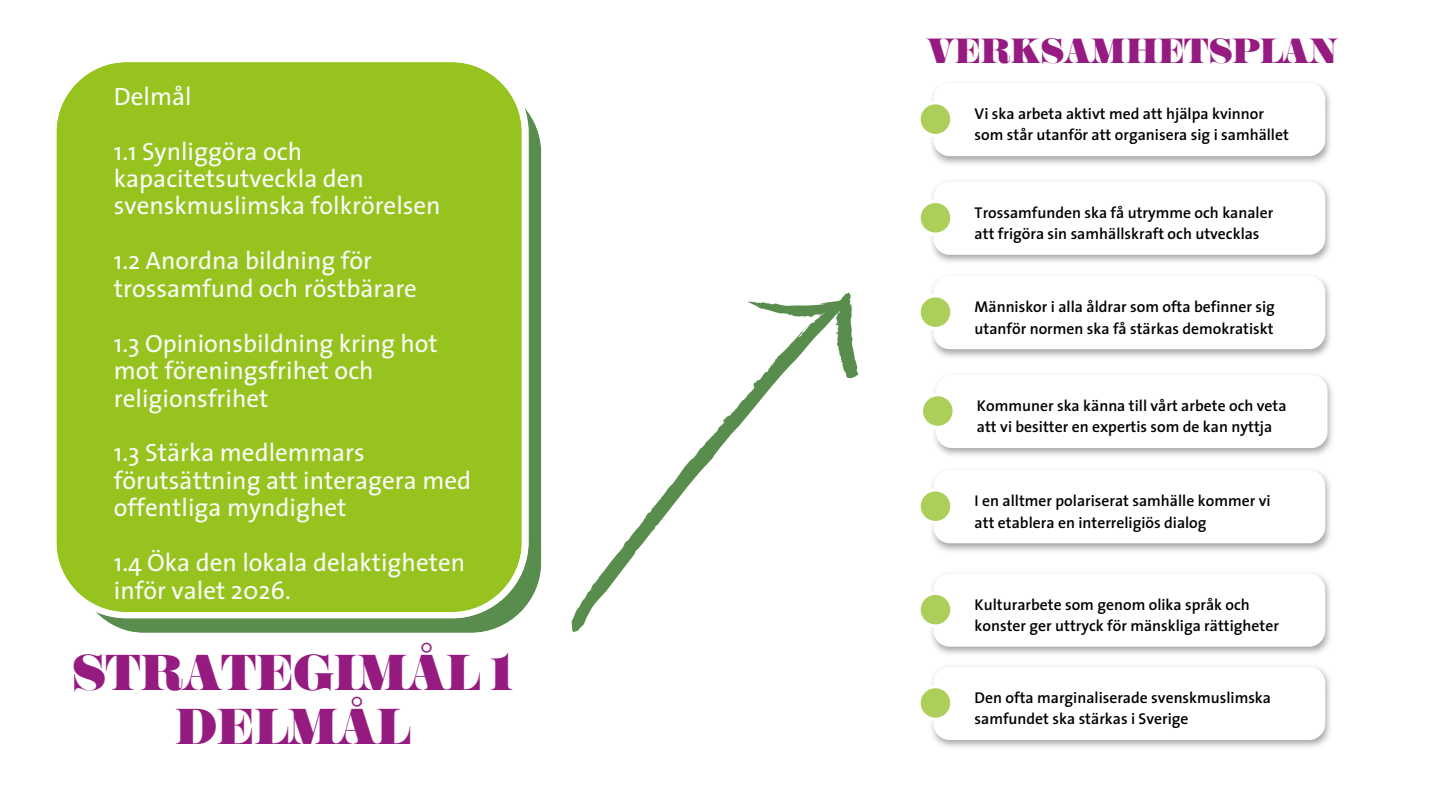
<style>
.page{position:relative;width:1440px;height:810px;background:#fff}
.page>*{position:absolute;margin:0;border:0;box-sizing:border-box;transform-origin:0 0}
.t1{font:45.9px "Sahara Bodoni";letter-spacing:-.01em;color:#951b81}
.t2{font:31.9px "Sahara Bodoni";letter-spacing:-.01em;color:#951b81}
.t3{font:25.1px/27.4px "The Sans";color:#fbfcfa}
.t4{font:600 15.7px/21.2px "The Sans";color:#000}
</style>
<div class="page">
<svg style="left:56px;top:62px;width:486px;height:571px;background:#98c328"></svg>
<svg style="left:522px;top:251px;width:283px;height:382px"></svg>
<svg style="left:755px;top:301px;width:8px;height:8px"></svg>
<svg style="left:805px;top:292px;width:54px;height:87px"></svg>
<img style="left:935px;top:482px;width:395px;height:65px">
<svg style="left:920px;top:482px;width:405px;height:61px"></svg>
<img style="left:1325px;top:289px;width:5px;height:59px">
<svg style="left:920px;top:289px;width:405px;height:59px"></svg>
<img style="left:1325px;top:89px;width:5px;height:66px">
<svg style="left:920px;top:84px;width:405px;height:71px"></svg>
<img style="left:936px;top:681px;width:394px;height:66px">
<svg style="left:920px;top:681px;width:405px;height:59px"></svg>
<img style="left:933px;top:348px;width:399px;height:134px">
<svg style="left:923px;top:375px;width:405px;height:73px"></svg>
<img style="left:932px;top:547px;width:398px;height:134px">
<svg style="left:920px;top:573px;width:405px;height:74px"></svg>
<img style="left:933px;top:155px;width:397px;height:134px">
<svg style="left:920px;top:182px;width:405px;height:73px"></svg>
<p class="t3" style="left:114px;top:82px;width:79px">Delmål</p>
<p class="t3" style="left:114px;top:137px;width:328px">1.1 Synliggöra och kapacitetsutveckla den svenskmuslimska folkrörelsen</p>
<p class="t3" style="left:114px;top:246px;width:305px">1.2 Anordna bildning för trossamfund och röstbärare</p>
<p class="t3" style="left:114px;top:329px;width:326px">1.3 Opinionsbildning kring hot mot föreningsfrihet och religionsfrihet</p>
<p class="t3" style="left:114px;top:439px;width:359px">1.3 Stärka medlemmars förutsättning att interagera med offentliga myndighet</p>
<p class="t3" style="left:114px;top:548px;width:353px">1.4 Öka den lokala delaktigheten inför valet 2026.</p>
<p class="t1" style="left:71px;top:655px;width:444px">STRATEGIMÅL 1</p>
<p class="t1" style="left:175px;top:710px;width:236px">DELMÅL</p>
<p class="t2" style="left:927px;top:39px;width:412px">VERKSAMHETSPLAN</p>
<p class="t4" style="left:975px;top:103px;width:316px">Vi ska arbeta aktivt med att hjälpa kvinnor som står utanför att organisera sig i samhället</p>
<p class="t4" style="left:975px;top:202px;width:300px">Trossamfunden ska få utrymme och kanaler att frigöra sin samhällskraft och utvecklas</p>
<p class="t4" style="left:975px;top:296px;width:302px">Människor i alla åldrar som ofta befinner sig utanför normen ska få stärkas demokratiskt</p>
<p class="t4" style="left:977px;top:395px;width:311px">Kommuner ska känna till vårt arbete och veta att vi besitter en expertis som de kan nyttja</p>
<p class="t4" style="left:975px;top:490px;width:297px">I en alltmer polariserat samhälle kommer vi att etablera en interreligiös dialog</p>
<p class="t4" style="left:975px;top:594px;width:306px">Kulturarbete som genom olika språk och konster ger uttryck för mänskliga rättigheter</p>
<p class="t4" style="left:975px;top:687px;width:298px">Den ofta marginaliserade svenskmuslimska samfundet ska stärkas i Sverige</p>
</div>
